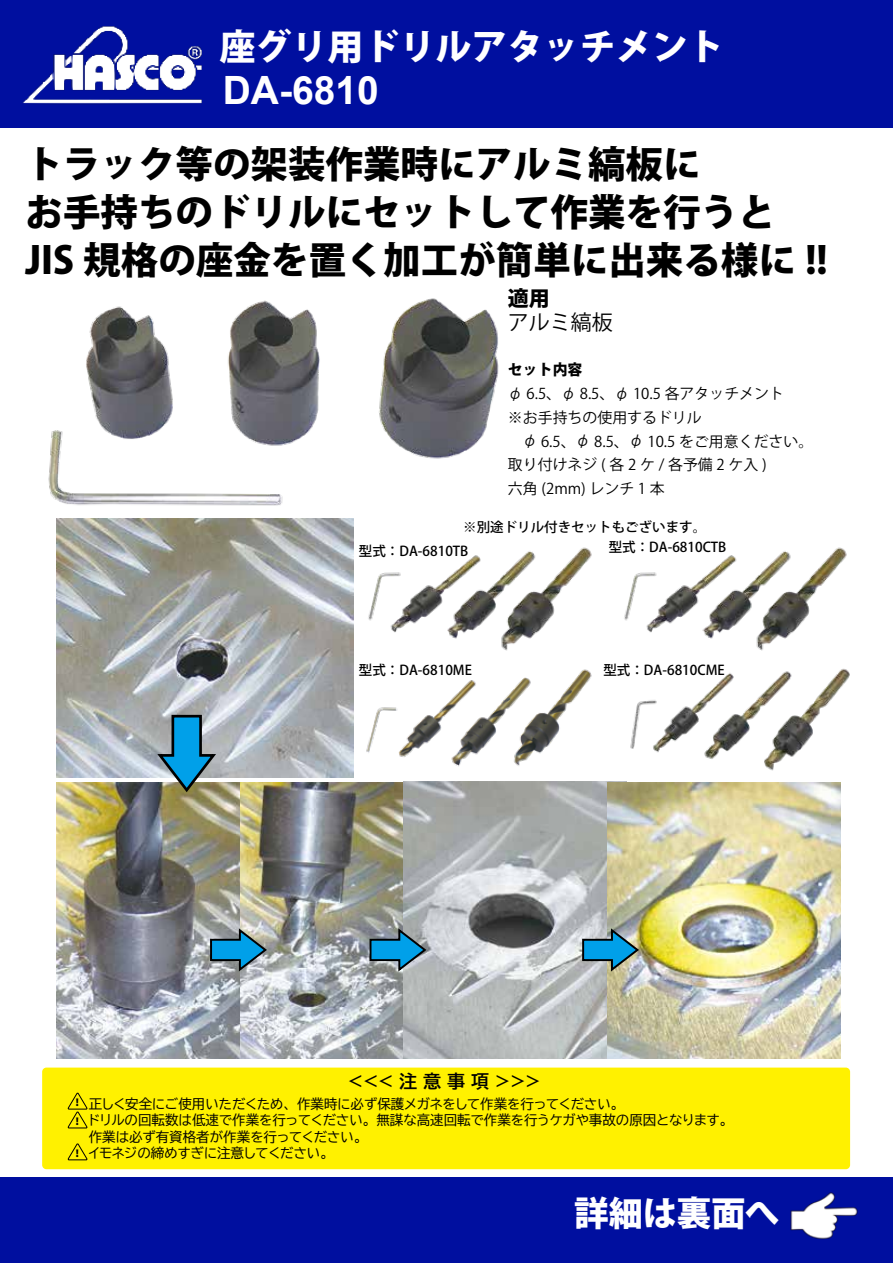
<style>
.page{position:relative;width:893px;height:1263px;background:#fff}
.page>*{position:absolute;margin:0;border:0;box-sizing:border-box;transform-origin:0 0}
.t1{font:700 39px "Arial";color:#fff}
.t2{font:800 37.5px/48px "Koz Go Pro";color:#000}
.t3{font:800 36px "Koz Go Pro";color:#fff}
.t4{font:800 34.5px "Koz Go Pro";letter-spacing:-.01em;color:#fff}
.t5{font:21px "Koz Go Pro";color:#000}
.t6{font:800 21px "Koz Go Pro";color:#000}
.t7{font:18px "BIZ UDP Gothic Bold";color:#000}
.t8{font:14.85px/23.9px "Koz Go Pro";color:#000}
.t9{font:13.5px/16.5px "BIZ UDP Gothic";color:#000}
.t10{font:500 13.5px/19.8px "Koz Go Pro";color:#000}
.t11{font:800 9.75px/18.9px "Koz Go Pro";color:#000}
.s1{font-weight:800}
.s2{font-family:"MS P Gothic"}
</style>
<div class="page">
<div style="left:0;top:0;width:893px;height:128px;background:#000f9f"></div>
<img style="left:22px;top:26px;width:180px;height:79px">
<div style="left:0;top:1178px;width:893px;height:85px;background:#000f9f"></div>
<img style="left:790px;top:1192px;width:68px;height:48px">
<img style="left:48px;top:298px;width:451px;height:221px">
<img style="left:56px;top:519px;width:298px;height:259px">
<img style="left:56px;top:782px;width:184px;height:277px">
<img style="left:240px;top:782px;width:164px;height:277px">
<img style="left:404px;top:782px;width:203px;height:277px">
<img style="left:607px;top:782px;width:233px;height:277px">
<img style="left:368px;top:547px;width:224px;height:104px">
<img style="left:366px;top:669px;width:226px;height:98px">
<img style="left:630px;top:668px;width:220px;height:103px">
<img style="left:624px;top:547px;width:223px;height:104px">
<svg style="left:209px;top:926px;width:60px;height:46px;background:#629ab2"></svg>
<svg style="left:156px;top:713px;width:63px;height:81px;background:#6096ab"></svg>
<svg style="left:369px;top:926px;width:59px;height:46px;background:#5892ac"></svg>
<svg style="left:581px;top:926px;width:60px;height:46px;background:#699fb3"></svg>
<div style="left:42px;top:1067px;width:808px;height:102px;background:#fff100;border-radius:4px"></div>
<svg style="left:67px;top:1093px;width:20px;height:35px"></svg>
<svg style="left:67px;top:1144px;width:20px;height:16px"></svg>
<h3 class="t3" style="left:220px;top:23px;width:505px">座グリ用ドリルアタッチメント</h3>
<h1 class="t1" style="left:223px;top:63px;width:158px">DA-6810</h1>
<h2 class="t2" style="left:26px;top:143px;width:804px">トラック等の架装作業時にアルミ縞板に<br>お手持ちのドリルにセットして作業を行うと<br>JIS 規格の座金を置く加工が簡単に出来る様に !!</h2>
<h3 class="t6" style="left:508px;top:285px;width:43px">適用</h3>
<h3 class="t5" style="left:508px;top:309px;width:106px">アルミ縞板</h3>
<p class="t8" style="left:508px;top:358px;width:307px"><span class="s1">セット内容<br></span><span class="s2">φ</span> 6.5、<span class="s2">φ</span> 8.5、<span class="s2">φ</span> 10.5 各アタッチメント<br>※お手持ちの使用するドリル<br><span class="s2">　 φ</span> 6.5、<span class="s2">φ</span> 8.5、<span class="s2">φ</span> 10.5 をご用意ください。取り付けネジ 各( 2 ケ / 各予備 2 ケ入 (<br>六角 2( mm) レンチ 1 本</p>
<p class="t10" style="left:609px;top:518px;width:119px;text-indent:-146px">※別途ドリル付きセットもございます。<br>型式：DA-6810CTB</p>
<p class="t10" style="left:359px;top:542px;width:111px">型式：DA-6810TB</p>
<p class="t10" style="left:359px;top:661px;width:114px">型式：DA-6810ME</p>
<p class="t10" style="left:603px;top:661px;width:123px">型式：DA-6810CME</p>
<p class="t11" style="left:73px;top:1094px;width:11px">! !</p>
<p class="t11" style="left:73px;top:1145px;width:11px">!</p>
<h3 class="t7" style="left:348px;top:1072px;width:194px">&lt;&lt;&lt; 注意事項 &lt;&lt;&lt;</h3>
<p class="t9" style="left:89px;top:1095px;width:641px">正しく安全にご使用いただくため、作業時に必ず保護メガネをして作業を行ってください。<br>ドリルの回転数は低速で作業を行ってください。無謀な高速回転で作業を行うケガや事故の原因となります。作業は必ず有資格者が作業を行ってください。<br>イモネジの締めすぎに注意してください。</p>
<h3 class="t4" style="left:574px;top:1191px;width:207px">詳細は裏面へ</h3>
</div>
